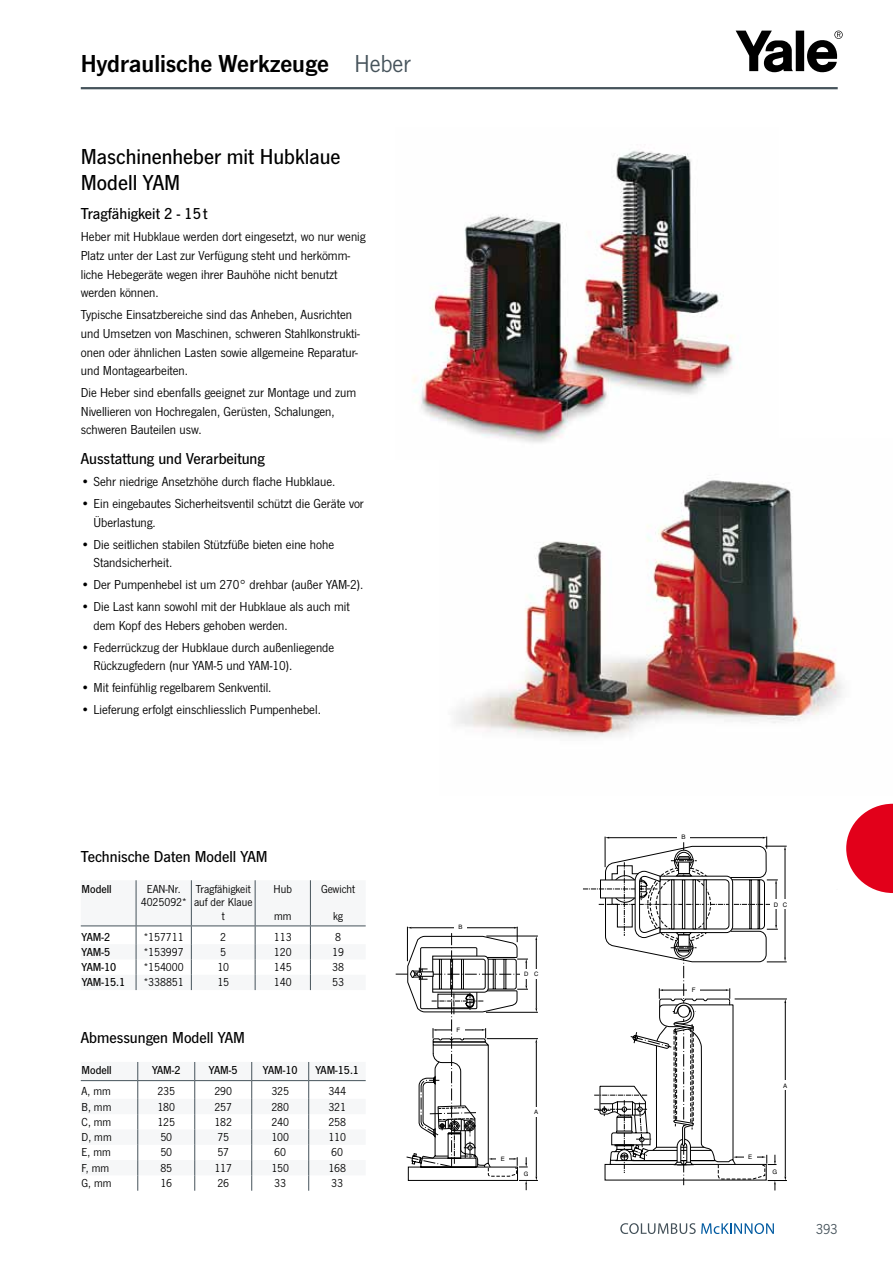
<style>
.page{position:relative;width:893px;height:1263px;background:#fff}
.page>*{position:absolute;margin:0;border:0;box-sizing:border-box;transform-origin:0 0}
.t1{font:25.5px "News Got Dem";color:#000}
.t2{font:500 22.5px/26.1px "News Got";color:#000}
.t3{font:500 16.5px "News Got";color:#000}
.t4{font:15px "News Got";color:#46535b}
.t5{font:13.5px/18.6px "News Got";color:#000}
.t6{font:12px/13.5px "News Got";color:#000;text-align:center}
.t7{font:500 12px "News Got";color:#000}
.t8{font:6.15px "Helvetica";color:#000}
.t9{font:6px "Helvetica";color:#000}
.s1{font-family:"News Got";color:#46535b}
</style>
<div class="page">
<img style="left:456px;top:478px;width:388px;height:260px">
<img style="left:413px;top:150px;width:325px;height:293px">
<svg style="left:736px;top:31px;width:107px;height:41px"></svg>
<hr style="left:81px;top:87px;width:757px;height:2px;background:#46535b">
<svg style="left:620px;top:1223px;width:154px;height:11px"></svg>
<svg style="left:81px;top:880px;width:285px;height:110px"></svg>
<svg style="left:81px;top:1062px;width:285px;height:129px"></svg>
<svg style="left:395px;top:927px;width:143px;height:263px"></svg>
<div style="left:520px;top:969px;width:12px;height:10px;background:#fff"></div>
<div style="left:530px;top:969px;width:12px;height:10px;background:#fff"></div>
<div style="left:454px;top:922px;width:12px;height:10px;background:#fff"></div>
<svg style="left:583px;top:836px;width:204px;height:354px"></svg>
<svg style="left:846px;top:804px;width:47px;height:89px"></svg>
<h1 class="t1" style="left:81px;top:49px;width:332px">Hydraulische Werkzeuge <span class="s1">Heber</span></h1>
<h2 class="t2" style="left:81px;top:144px;width:261px">Maschinenheber mit Hubklaue<br>Modell YAM</h2>
<p class="t3" style="left:81px;top:205px;width:128px">Tragfähigkeit 2 - 15t</p>
<p class="t5" style="left:81px;top:228px;width:286px">Heber mit Hubklaue werden dort eingesetzt, wo nur wenig Platz unter der Last zur Verfügung steht und herkömm&shy;liche Hebegeräte wegen ihrer Bauhöhe nicht benutzt werden können.</p>
<p class="t5" style="left:81px;top:306px;width:281px">Typische Einsatzbereiche sind das Anheben, Ausrichten und Umsetzen von Maschinen, schweren Stahlkonstrukti&shy;onen oder ähnlichen Lasten sowie allgemeine Reparatur&shy;und Montagearbeiten.</p>
<p class="t5" style="left:81px;top:384px;width:277px">Die Heber sind ebenfalls geeignet zur Montage und zum<br>Nivellieren von Hochregalen, Gerüsten, Schalungen, schweren Bauteilen usw.</p>
<p class="t3" style="left:81px;top:449px;width:186px">Ausstattung und Verarbeitung</p>
<p class="t5" style="left:81px;top:472px;width:256px">• Sehr niedrige Ansetzhöhe durch flache Hubklaue.</p>
<p class="t5" style="left:94px;top:494px;width:272px;text-indent:-13px">• Ein eingebautes Sicherheitsventil schützt die Geräte vor<br>Überlastung.</p>
<p class="t5" style="left:94px;top:535px;width:242px;text-indent:-13px">• Die seitlichen stabilen Stützfüße bieten eine hohe<br>Standsicherheit.</p>
<p class="t5" style="left:81px;top:575px;width:284px">• Der Pumpenhebel ist um 270° drehbar (außer YAM-2).</p>
<p class="t5" style="left:94px;top:597px;width:258px;text-indent:-13px">• Die Last kann sowohl mit der Hubklaue als auch mit dem Kopf des Hebers gehoben werden.</p>
<p class="t5" style="left:94px;top:638px;width:242px;text-indent:-13px">• Federrückzug der Hubklaue durch außenliegende<br>Rückzugfedern (nur YAM-5 und YAM-10).</p>
<p class="t5" style="left:81px;top:679px;width:192px">• Mit feinfühlig regelbarem Senkventil.</p>
<p class="t5" style="left:81px;top:701px;width:242px">• Lieferung erfolgt einschliesslich Pumpenhebel.</p>
<p class="t3" style="left:81px;top:847px;width:188px">Technische Daten Modell YAM</p>
<p class="t7" style="left:82px;top:882px;width:32px">Modell</p>
<p class="t6" style="left:141px;top:882px;width:47px">EAN-Nr.<br>4025092*</p>
<p class="t6" style="left:194px;top:882px;width:60px">Tragfähigkeit auf der Klaue t</p>
<p class="t6" style="left:274px;top:882px;width:20px">Hub</p>
<p class="t6" style="left:274px;top:909px;width:19px">mm</p>
<p class="t6" style="left:321px;top:882px;width:36px">Gewicht</p>
<p class="t6" style="left:333px;top:909px;width:12px">kg</p>
<p class="t7" style="left:82px;top:930px;width:30px">YAM-2</p>
<p class="t6" style="left:144px;top:930px;width:42px">*157711</p>
<p class="t6" style="left:220px;top:930px;width:7px">2</p>
<p class="t6" style="left:274px;top:930px;width:19px">113</p>
<p class="t6" style="left:335px;top:930px;width:7px">8</p>
<p class="t7" style="left:82px;top:945px;width:30px">YAM-5</p>
<p class="t6" style="left:144px;top:945px;width:42px">*153997</p>
<p class="t6" style="left:220px;top:945px;width:7px">5</p>
<p class="t6" style="left:274px;top:945px;width:19px">120</p>
<p class="t6" style="left:332px;top:945px;width:13px">19</p>
<p class="t7" style="left:82px;top:960px;width:36px">YAM-10</p>
<p class="t6" style="left:144px;top:960px;width:42px">*154000</p>
<p class="t6" style="left:217px;top:960px;width:13px">10</p>
<p class="t6" style="left:274px;top:960px;width:19px">145</p>
<p class="t6" style="left:332px;top:960px;width:13px">38</p>
<p class="t7" style="left:82px;top:976px;width:45px">YAM-15.1</p>
<p class="t6" style="left:144px;top:976px;width:42px">*338851</p>
<p class="t6" style="left:217px;top:976px;width:13px">15</p>
<p class="t6" style="left:274px;top:976px;width:19px">140</p>
<p class="t6" style="left:332px;top:976px;width:13px">53</p>
<p class="t3" style="left:81px;top:1028px;width:166px">Abmessungen Modell YAM</p>
<p class="t7" style="left:82px;top:1063px;width:32px">Modell</p>
<p class="t7" style="left:152px;top:1063px;width:30px">YAM-2</p>
<p class="t7" style="left:209px;top:1063px;width:30px">YAM-5</p>
<p class="t7" style="left:263px;top:1063px;width:36px">YAM-10</p>
<p class="t7" style="left:315px;top:1063px;width:45px">YAM-15.1</p>
<p class="t6" style="left:82px;top:1085px;width:31px">A, mm</p>
<p class="t6" style="left:157px;top:1085px;width:19px">235</p>
<p class="t6" style="left:214px;top:1085px;width:19px">290</p>
<p class="t6" style="left:271px;top:1085px;width:19px">325</p>
<p class="t6" style="left:328px;top:1085px;width:19px">344</p>
<p class="t6" style="left:82px;top:1100px;width:31px">B, mm</p>
<p class="t6" style="left:157px;top:1100px;width:19px">180</p>
<p class="t6" style="left:214px;top:1100px;width:19px">257</p>
<p class="t6" style="left:271px;top:1100px;width:19px">280</p>
<p class="t6" style="left:328px;top:1100px;width:19px">321</p>
<p class="t6" style="left:82px;top:1115px;width:31px">C, mm</p>
<p class="t6" style="left:157px;top:1115px;width:19px">125</p>
<p class="t6" style="left:214px;top:1115px;width:19px">182</p>
<p class="t6" style="left:271px;top:1115px;width:19px">240</p>
<p class="t6" style="left:328px;top:1115px;width:19px">258</p>
<p class="t6" style="left:82px;top:1130px;width:32px">D, mm</p>
<p class="t6" style="left:160px;top:1130px;width:13px">50</p>
<p class="t6" style="left:217px;top:1130px;width:13px">75</p>
<p class="t6" style="left:271px;top:1130px;width:19px">100</p>
<p class="t6" style="left:328px;top:1130px;width:19px">110</p>
<p class="t6" style="left:82px;top:1146px;width:31px">E, mm</p>
<p class="t6" style="left:160px;top:1146px;width:13px">50</p>
<p class="t6" style="left:217px;top:1146px;width:13px">57</p>
<p class="t6" style="left:274px;top:1146px;width:13px">60</p>
<p class="t6" style="left:331px;top:1146px;width:13px">60</p>
<p class="t6" style="left:82px;top:1161px;width:29px">F, mm</p>
<p class="t6" style="left:160px;top:1161px;width:13px">85</p>
<p class="t6" style="left:214px;top:1161px;width:19px">117</p>
<p class="t6" style="left:271px;top:1161px;width:19px">150</p>
<p class="t6" style="left:328px;top:1161px;width:19px">168</p>
<p class="t6" style="left:82px;top:1176px;width:31px">G, mm</p>
<p class="t6" style="left:160px;top:1176px;width:13px">16</p>
<p class="t6" style="left:217px;top:1176px;width:13px">26</p>
<p class="t6" style="left:274px;top:1176px;width:13px">33</p>
<p class="t6" style="left:331px;top:1176px;width:13px">33</p>
<p class="t9" style="left:458px;top:923px;width:6px">B</p>
<p class="t9" style="left:457px;top:1025px;width:5px">F</p>
<p class="t9" style="left:524px;top:970px;width:16px">D C</p>
<p class="t9" style="left:501px;top:1154px;width:6px">E</p>
<p class="t9" style="left:534px;top:1107px;width:6px">A</p>
<p class="t9" style="left:524px;top:1169px;width:6px">G</p>
<p class="t8" style="left:682px;top:832px;width:6px">B</p>
<p class="t8" style="left:692px;top:985px;width:5px">F</p>
<p class="t8" style="left:774px;top:900px;width:15px">D C</p>
<p class="t8" style="left:783px;top:1081px;width:6px">A</p>
<p class="t8" style="left:748px;top:1152px;width:6px">E</p>
<p class="t8" style="left:772px;top:1167px;width:6px">G</p>
<p class="t4" style="left:816px;top:1221px;width:23px">393</p>
</div>
